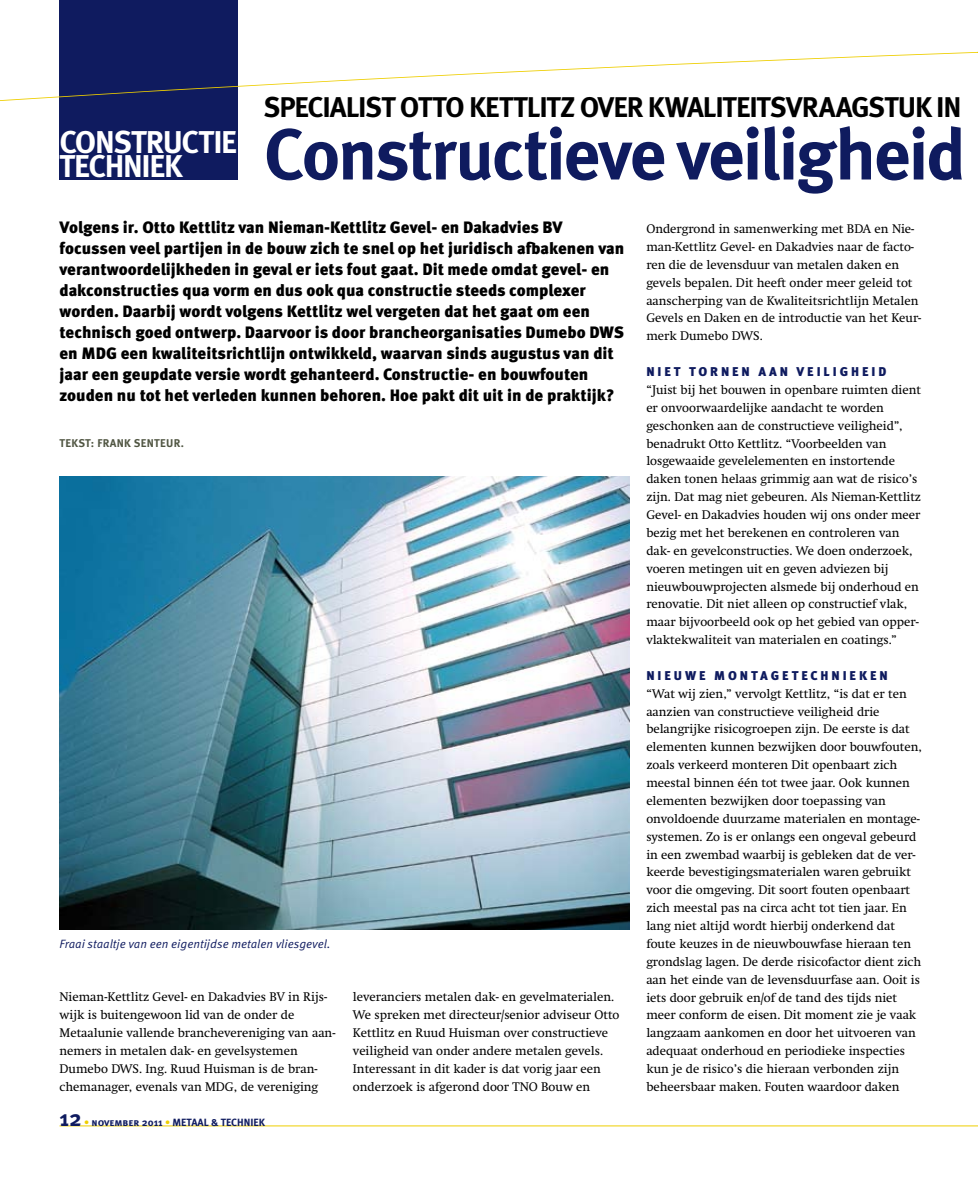
<style>
.page{position:relative;width:978px;height:1191px;background:#fff}
.page>*{position:absolute;margin:0;border:0;box-sizing:border-box;transform-origin:0 0}
.t1{font:700 72px "Meta OT";letter-spacing:-.04em;color:#0f1b5f}
.t2{font:700 31.5px/24px "Meta OT";letter-spacing:-.045em;color:#fff}
.t3{font:700 28.5px "Meta OT";letter-spacing:-.045em;color:#000}
.t4{font:900 16.5px/21px "Meta OT";color:#000}
.t5{font:12.75px/17.9px "Swift Neue LT Pro";color:#000}
.t6{font:900 12.75px "Meta OT";letter-spacing:.23em;color:#0f1b5f}
.t7{font:12px "Meta OT Norm Ita";color:#0f1b5f}
.t8{font:700 11.25px "Meta OT";letter-spacing:.03em;color:#505542}
.t9{font:700 10.5px "Meta OT";color:#0f1b5f}
.s1{font-size:22.5px}
.s2{color:#eece00}
</style>
<div class="page">
<hr style="left:60px;top:1125px;width:918px;height:1px;background:#eece00">
<div style="left:60px;top:0;width:178px;height:179px;background:#0f1b5f"></div>
<svg style="left:0;top:0;width:978px;height:102px"></svg>
<img style="left:60px;top:476px;width:569px;height:453px">
<h3 class="t3" style="left:264px;top:90px;width:45px">SPECIALIST</h3>
<h3 class="t3" style="left:400px;top:90px;width:35px">OTTO</h3>
<h3 class="t3" style="left:469px;top:90px;width:30px">KETTLIT</h3>
<h3 class="t3" style="left:560px;top:90px;width:141px">Z OVER KWALITEITS</h3>
<h3 class="t3" style="left:786px;top:90px;width:99px">VRAAGSTUK</h3>
<h3 class="t3" style="left:936px;top:90px;width:12px">IN</h3>
<h2 class="t2" style="left:60px;top:131px;width:179px">CONSTRUCTIE<br>TECHNIEK</h2>
<h1 class="t1" style="left:264px;top:112px;width:704px">CONSTRUCTIEVE VEILIGHEID</h1>
<p class="t4" style="left:60px;top:218px;width:566px">Volgens ir. Otto Kettlitz van Nieman-Kettlitz Gevel- en Dakadvies BV focussen veel partijen in de bouw zich te snel op het juridisch afbakenen van verantwoordelijkheden in geval er iets fout gaat. Dit mede omdat gevel- en dakconstructies qua vorm en dus ook qua constructie steeds complexer worden. Daarbij wordt volgens Kettlitz wel vergeten dat het gaat om een technisch goed ontwerp. Daarvoor is door brancheorganisaties Dumebo DWS en MDG</p>
<p class="t4" style="left:60px;top:344px;width:556px;text-indent:61px">een kwaliteitsrichtlijn ontwikkeld, waarvan sinds augustus van dit jaar een geupdate versie wordt gehanteerd. Constructie- en bouwfouten zouden nu tot het verleden kunnen behoren. Hoe pakt dit uit in de praktijk?</p>
<p class="t8" style="left:60px;top:437px;width:126px">TEKST: FRANK SENTEUR.</p>
<p class="t7" style="left:60px;top:936px;width:272px">Fraai staaltje van een eigentijdse metalen vliesgevel.</p>
<p class="t5" style="left:60px;top:988px;width:277px">Nieman-Kettlitz Gevel- en Dakadvies BV in Rijs&shy;wijk is buitengewoon lid van de onder de Metaalunie vallende branchevereniging van aan&shy;nemers in metalen dak- en gevelsystemen Dumebo DWS. Ing. Ruud Huisman is de bran&shy;chemanager, evenals van MDG, de vereniging</p>
<p class="t5" style="left:353px;top:988px;width:268px">leveranciers metalen dak- en gevelmaterialen.<br>We spreken met directeur/senior adviseur Otto Kettlitz en Ruud Huisman over constructieve veiligheid van onder andere metalen gevels.<br>Interessant in dit kader is dat vorig jaar een onderzoek is afgerond door TNO Bouw en</p>
<p class="t9" style="left:60px;top:1116px;width:207px"><span class="s1">12</span> <span class="s2">•</span> NOVEMBER 2011 <span class="s2">•</span> METAAL &amp; TECHNIEK</p>
<p class="t5" style="left:646px;top:220px;width:277px">Ondergrond in samenwerking met BDA en Nie&shy;man-Kettlitz Gevel- en Dakadvies naar de facto&shy;ren die de levensduur van metalen daken en gevels bepalen. Dit heeft onder meer geleid tot aanscherping van de Kwaliteitsrichtlijn Metalen Gevels en Daken en de introductie van het Keur&shy;merk Dumebo DWS.</p>
<p class="t6" style="left:646px;top:364px;width:242px">Niet torn en aan veiligheid</p>
<p class="t5" style="left:646px;top:381px;width:276px">“Juist bij het bouwen in openbare ruimten dient er onvoorwaardelijke aandacht te worden geschonken aan de constructieve veiligheid”, benadrukt Otto Kettlitz. “Voorbeelden van losgewaaide gevelelementen en instortende daken tonen helaas grimmig aan wat de risico’s zijn. Dat mag niet gebeuren. Als Nieman-Kettlitz Gevel- en Dakadvies houden wij ons onder meer bezig met het berekenen en controleren van dak- en gevelconstructies. We doen onderzoek, voeren metingen uit en geven adviezen bij nieuwbouwprojecten alsmede bij onderhoud en renovatie. Dit niet alleen op constructief vlak, maar bijvoorbeeld ook op het gebied van opper&shy;vlaktekwaliteit van materialen en coatings.”</p>
<p class="t6" style="left:646px;top:667px;width:241px">n ieuwe mon tagetechn ieken</p>
<p class="t5" style="left:646px;top:684px;width:277px">“Wat wij zien,” vervolgt Kettlitz, “is dat er ten aanzien van constructieve veiligheid drie belangrijke risicogroepen zijn. De eerste is dat elementen kunnen bezwijken door bouwfouten, zoals verkeerd monteren Dit openbaart zich meestal binnen één tot twee jaar. Ook kunnen elementen bezwijken door toepassing van onvoldoende duurzame materialen en montage&shy;systemen. Zo is er onlangs een ongeval gebeurd in een zwembad waarbij is gebleken dat de ver&shy;keerde bevestigingsmaterialen waren gebruikt voor die omgeving. Dit soort fouten openbaart zich meestal pas na circa acht tot tien jaar. En lang niet altijd wordt hierbij onderkend dat foute keuzes in de nieuwbouwfase hieraan ten grondslag lagen. De derde risicofactor dient zich aan het einde van de levensduurfase aan. Ooit is iets door gebruik en/of de tand des tijds niet meer conform de eisen. Dit moment zie je vaak langzaam aankomen en door het uitvoeren van adequaat onderhoud en periodieke inspecties kun je de risico’s die hieraan verbonden zijn beheersbaar maken. Fouten waardoor daken</p>
</div>
